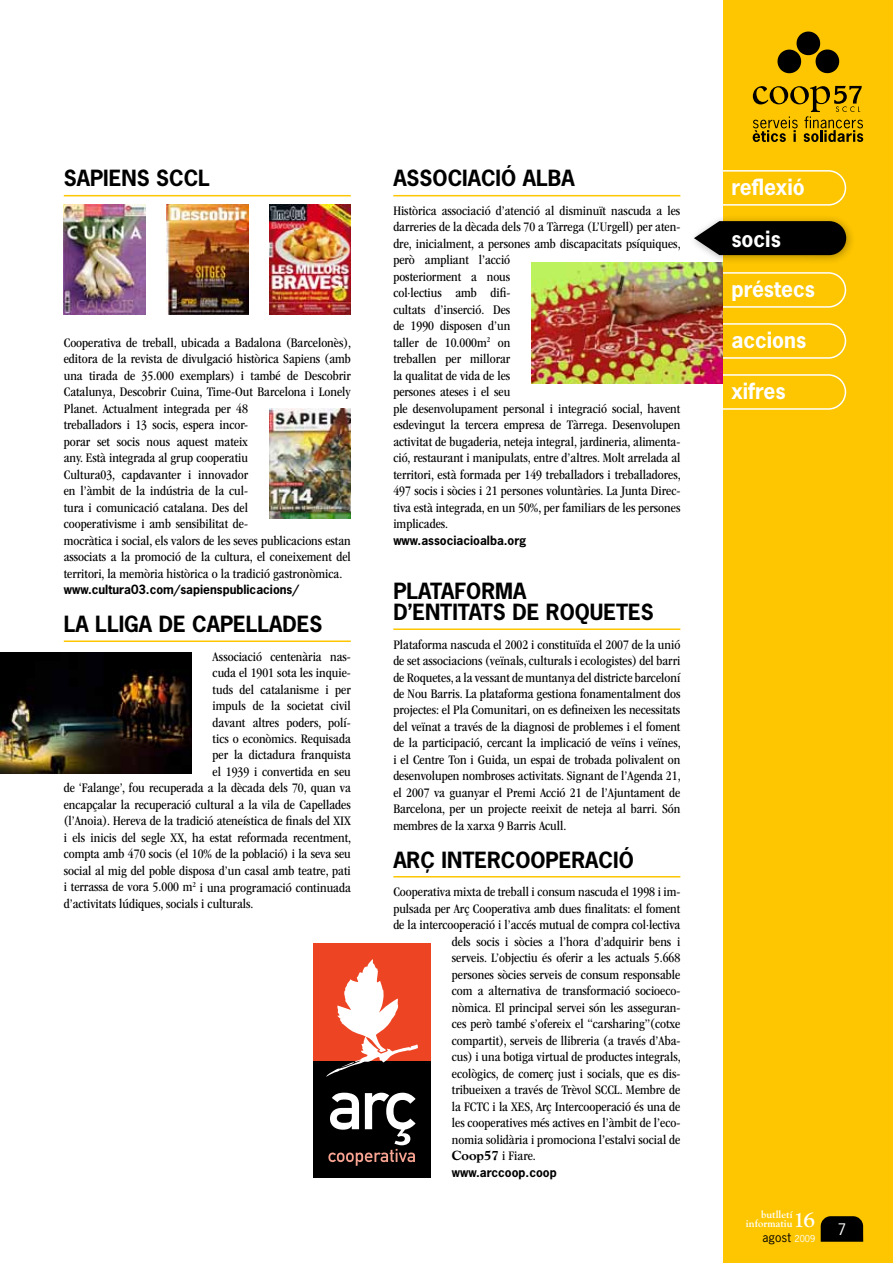
<style>
.page{position:relative;width:893px;height:1263px;background:#fff}
.page>*{position:absolute;margin:0;border:0;box-sizing:border-box;transform-origin:0 0}
.t1{font:700 21px/21px "News Gothic Std";color:#000}
.t2{font:700 21px "News Gothic Std";color:#fff}
.t3{font:700 21px "Goudy Std";color:#fff}
.t4{font:15px "News Gothic Std";color:#fff}
.t5{font:condensed 13.5px/16.5px "ITC Garamond Std";color:#000}
.t6{font:700 12px "News Gothic Std";color:#000}
.t7{font:12px "News Gothic Std";color:#000}
.t8{font:700 10.5px/9px "Goudy Std";color:#fff;text-align:right}
.s1{font-family:"Goudy Std";font-weight:800;font-stretch:normal}
.s2{font-size:9px;color:#fff}
</style>
<div class="page">
<div style="left:723px;top:0;width:170px;height:1263px;background:#fdc600"></div>
<svg style="left:753px;top:86px;width:110px;height:56px"></svg>
<svg style="left:777px;top:31px;width:63px;height:43px"></svg>
<svg style="left:723px;top:170px;width:124px;height:36px"></svg>
<svg style="left:723px;top:272px;width:124px;height:36px"></svg>
<svg style="left:723px;top:323px;width:124px;height:36px"></svg>
<svg style="left:723px;top:374px;width:124px;height:36px"></svg>
<div style="left:687px;top:214px;width:168px;height:51px;background:#000;opacity:.3"></div>
<svg style="left:694px;top:221px;width:152px;height:34px;background:#1a1814"></svg>
<svg style="left:821px;top:1216px;width:42px;height:26px"></svg>
<hr style="left:64px;top:195px;width:287px;height:1px;background:#fdc600">
<hr style="left:64px;top:640px;width:287px;height:2px;background:#fdc600">
<hr style="left:393px;top:195px;width:287px;height:1px;background:#fdc600">
<hr style="left:393px;top:628px;width:287px;height:2px;background:#fdc600">
<hr style="left:393px;top:876px;width:287px;height:1px;background:#fdc600">
<img style="left:0;top:653px;width:191px;height:121px">
<img style="left:531px;top:262px;width:192px;height:122px">
<img style="left:64px;top:204px;width:81px;height:111px">
<img style="left:167px;top:204px;width:81px;height:111px">
<img style="left:269px;top:204px;width:82px;height:111px">
<img style="left:269px;top:408px;width:82px;height:111px">
<div style="left:314px;top:1061px;width:117px;height:117px;background:#000"></div>
<svg style="left:328px;top:1093px;width:88px;height:73px"></svg>
<div style="left:314px;top:944px;width:117px;height:117px;background:#ed4524"></div>
<svg style="left:326px;top:959px;width:92px;height:118px"></svg>
<h1 class="t1" style="left:64px;top:168px;width:148px">SAPIENS SCCL</h1>
<p class="t5" style="left:64px;top:334px;width:289px">Cooperativa de treball, ubicada a Badalona (Barcelonès), editora de la revista de divulgació històrica Sapiens (amb una tirada de 35.000 exemplars) i també de Descobrir Catalunya, Descobrir Cuina, Time-Out Barcelona i Lonely Planet. Actualment integrada per 48<br>treballadors i 13 socis, espera incor-<br>porar set socis nous aquest mateix<br>any. Està integrada al grup cooperatiu<br>Cultura03, capdavanter i innovador<br>en l’àmbit de la indústria de la cul-<br>tura i comunicació catalana. Des del<br>cooperativisme i amb sensibilitat de-<br>mocràtica i social, els valors de les seves publicacions estan associats a la promoció de la cultura, el coneixement del territori, la memòria històrica o la tradició gastronòmica.</p>
<p class="t6" style="left:64px;top:582px;width:237px">www.cultura03.com/sapienspublicacions/</p>
<h1 class="t1" style="left:64px;top:613px;width:260px">LA LLIGA DE CAPELLADES</h1>
<p class="t5" style="left:213px;top:648px;width:140px">Associació centenària nas-</p>
<p class="t5" style="left:213px;top:664px;width:140px">cuda el 1901 sota les inquie-</p>
<p class="t5" style="left:213px;top:681px;width:140px">tuds del catalanisme i per</p>
<p class="t5" style="left:213px;top:697px;width:140px">impuls de la societat civil</p>
<p class="t5" style="left:213px;top:714px;width:140px">davant altres poders, polí-</p>
<p class="t5" style="left:213px;top:730px;width:140px">tics o econòmics. Requisada</p>
<p class="t5" style="left:213px;top:747px;width:140px">per la dictadura franquista</p>
<p class="t5" style="left:213px;top:763px;width:140px">el 1939 i convertida en seu</p>
<p class="t5" style="left:64px;top:780px;width:289px">de ‘Falange’, fou recuperada a la dècada dels 70, quan va</p>
<p class="t5" style="left:64px;top:796px;width:289px">encapçalar la recuperació cultural a la vila de Capellades</p>
<p class="t5" style="left:64px;top:813px;width:288px">(l’Anoia). Hereva de la tradició ateneística de finals del XIX</p>
<p class="t5" style="left:64px;top:829px;width:289px">i els inicis del segle XX, ha estat reformada recentment,</p>
<p class="t5" style="left:64px;top:846px;width:289px">compta amb 470 socis (el 10% de la població) i la seva seu</p>
<p class="t5" style="left:64px;top:862px;width:289px">social al mig del poble disposa d’un casal amb teatre, pati</p>
<p class="t5" style="left:64px;top:879px;width:289px">i terrassa de vora 5.000 m<sup>2</sup> i una programació continuada</p>
<p class="t5" style="left:64px;top:895px;width:191px">d’activitats lúdiques, socials i culturals.</p>
<h1 class="t1" style="left:393px;top:168px;width:183px">ASSOCIACIÓ ALBA</h1>
<p class="t5" style="left:393px;top:202px;width:289px">Històrica associació d’atenció al disminuït nascuda a les darreries de la dècada dels 70 a Tàrrega (L’Urgell) per aten&shy;dre, inicialment, a persones amb discapacitats psíquiques, però ampliant l’acció<br>posteriorment a nous<br>col·lectius amb difi-<br>cultats d’inserció. Des<br>de 1990 disposen d’un<br>taller de 10.000m<sup>2</sup> on<br>treballen per millorar<br>la qualitat de vida de les<br>persones ateses i el seu<br>ple desenvolupament personal i integració social, havent esdevingut la tercera empresa de Tàrrega. Desenvolupen activitat de bugaderia, neteja integral, jardineria, alimenta&shy;ció, restaurant i manipulats, entre d’altres. Molt arrelada al territori, està formada per 149 treballadors i treballadores, 497 socis i sòcies i 21 persones voluntàries. La Junta Direc&shy;tiva està integrada, en un 50%, per familiars de les persones implicades.</p>
<p class="t6" style="left:393px;top:532px;width:134px">www.associacioalba.org</p>
<h1 class="t1" style="left:393px;top:580px;width:262px">PLATAFORMA<br>D’ENTITATS DE ROQUETES</h1>
<p class="t5" style="left:393px;top:636px;width:289px;text-align:justify">Plataforma nascuda el 2002 i constituïda el 2007 de la unió de set associacions (veïnals, culturals i ecologistes) del barri de Roquetes, a la vessant de muntanya del districte barceloní de Nou Barris. La plataforma gestiona fonamentalment dos projectes: el Pla Comunitari, on es defineixen les necessitats del veïnat a través de la diagnosi de problemes i el foment de la participació, cercant la implicació de veïns i veïnes, i el Centre Ton i Guida, un espai de trobada polivalent on desenvolupen nombroses activitats. Signant de l’Agenda 21, el 2007 va guanyar el Premi Acció 21 de l’Ajuntament de Barcelona, per un projecte reeixit de neteja al barri. Són membres de la xarxa 9 Barris Acull.</p>
<h1 class="t1" style="left:393px;top:849px;width:242px">ARÇ INTERCOOPERACIÓ</h1>
<p class="t5" style="left:393px;top:883px;width:289px">Cooperativa mixta de treball i consum nascuda el 1998 i im-</p>
<p class="t5" style="left:393px;top:900px;width:289px">pulsada per Arç Cooperativa amb dues finalitats: el foment</p>
<p class="t5" style="left:393px;top:916px;width:289px">de la intercooperació i l’accés mutual de compra col·lectiva</p>
<p class="t5" style="left:452px;top:933px;width:230px">dels socis i sòcies a l’hora d’adquirir bens i</p>
<p class="t5" style="left:452px;top:949px;width:230px">serveis. L’objectiu és oferir a les actuals 5.668</p>
<p class="t5" style="left:452px;top:966px;width:230px">persones sòcies serveis de consum responsable</p>
<p class="t5" style="left:452px;top:982px;width:230px">com a alternativa de transformació socioeco-</p>
<p class="t5" style="left:452px;top:999px;width:230px">nòmica. El principal servei són les asseguran-</p>
<p class="t5" style="left:452px;top:1015px;width:230px">ces però també s’ofereix el “carsharing”(cotxe</p>
<p class="t5" style="left:452px;top:1032px;width:230px">compartit), serveis de llibreria (a través d’Aba-</p>
<p class="t5" style="left:452px;top:1048px;width:230px">cus) i una botiga virtual de productes integrals,</p>
<p class="t5" style="left:452px;top:1065px;width:230px">ecològics, de comerç just i socials, que es dis-</p>
<p class="t5" style="left:452px;top:1081px;width:230px">tribueixen a través de Trèvol SCCL. Membre de</p>
<p class="t5" style="left:452px;top:1098px;width:230px">la FCTC i la XES, Arç Intercooperació és una de</p>
<p class="t5" style="left:452px;top:1114px;width:230px">les cooperatives més actives en l’àmbit de l’eco-</p>
<p class="t5" style="left:452px;top:1131px;width:230px">nomia solidària i promociona l’estalvi social de</p>
<p class="t5" style="left:452px;top:1147px;width:86px"><span class="s1">Coop57</span> i Fiare.</p>
<p class="t6" style="left:452px;top:1164px;width:106px">www.arccoop.coop</p>
<h1 class="t2" style="left:731px;top:173px;width:75px">reflexió</h1>
<h1 class="t2" style="left:731px;top:225px;width:51px">socis</h1>
<h1 class="t2" style="left:731px;top:275px;width:85px">préstecs</h1>
<h1 class="t2" style="left:731px;top:326px;width:76px">accions</h1>
<h1 class="t2" style="left:731px;top:378px;width:56px">xifres</h1>
<p class="t8" style="left:746px;top:1210px;width:48px">butlletí informatiu</p>
<h1 class="t3" style="left:793px;top:1207px;width:23px">16</h1>
<p class="t7" style="left:763px;top:1229px;width:54px">agost <span class="s2">2009</span></p>
<p class="t4" style="left:838px;top:1219px;width:10px">7</p>
</div>
